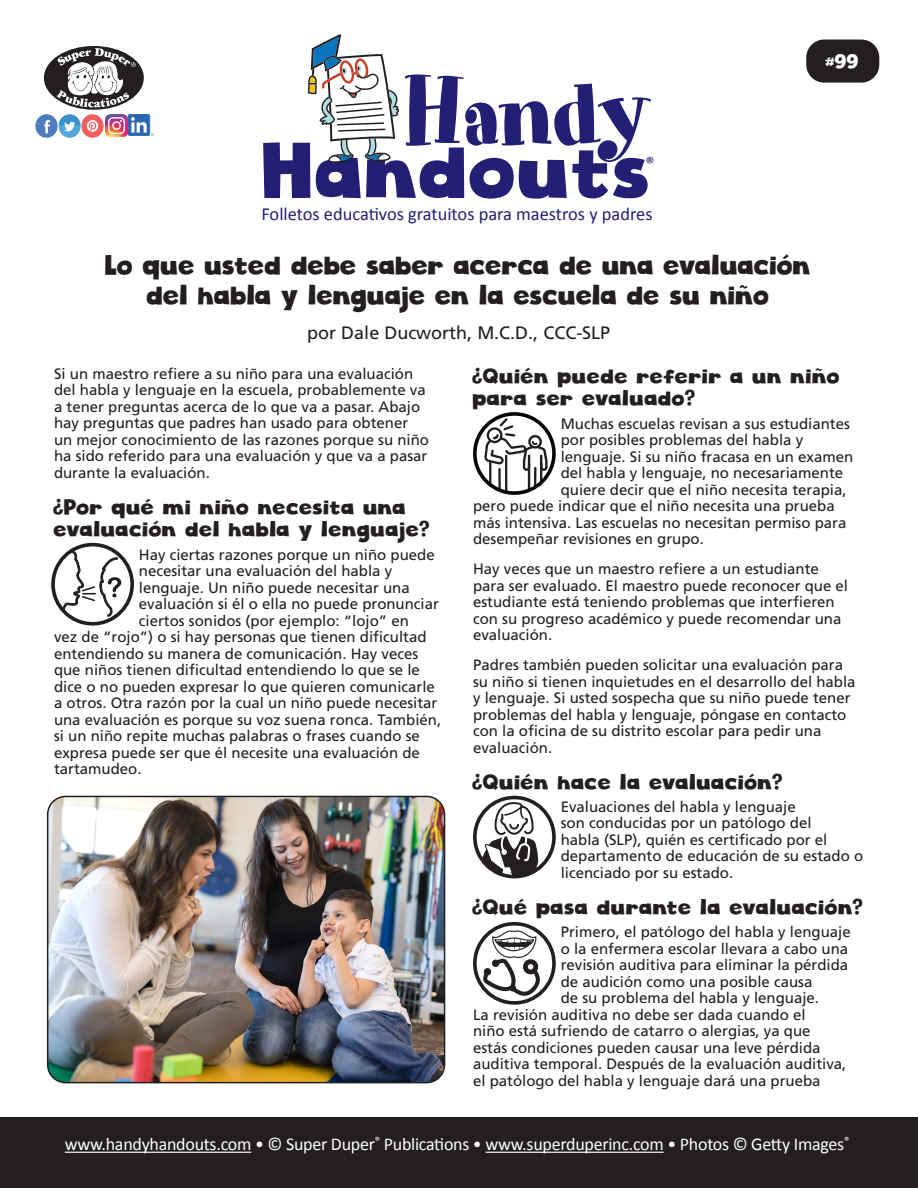
<style>
.page{position:relative;width:918px;height:1188px;background:#fff}
.page>*{position:absolute;margin:0;border:0;box-sizing:border-box;transform-origin:0 0}
.t1{font:93.75px "Art Department JNL";letter-spacing:-.03em;color:#231f75}
.t2{font:76.8px "Cloudy Witha Chanceof Love";color:#231f75}
.HH_Title{font:27px "Cloudy Witha Chanceof Love";letter-spacing:-.02em;color:#231f20;scale:.96 1}
.HH_Text{font:21px/22.5px "Cloudy Witha Chanceof Love";color:#231f20}
.t3{font:19.5px "Cloudy Witha Chanceof Love";color:#fff}
.t4{font:18.45px "Calibri";color:#231f75}
.t5{font:18px "Calibri";letter-spacing:-.015em;color:#fff}
.HH_Author{font:18px "Frutiger";color:#231f20}
.t6{font:18px "Calibri";color:#231f75}
.HH_Text-2{font:15px/16.5px "Frutiger";color:#231f20}
</style>
<div class="page">
<div style="left:806px;top:40px;width:73px;height:43px;background:#231f20;border-radius:18px"></div>
<div style="left:44px;top:46px;width:100px;height:64px;background:#231f20;border-radius:50%"></div>
<svg style="left:56px;top:48px;width:80px;height:60px"></svg>
<img style="left:36px;top:115px;width:68px;height:22px">
<img style="left:106px;top:115px;width:21px;height:21px">
<img style="left:129px;top:115px;width:24px;height:21px">
<div style="left:0;top:1118px;width:918px;height:70px;background:#231f20"></div>
<hr style="left:65px;top:1152px;width:186px;height:1px;background:#fff">
<hr style="left:486px;top:1152px;width:178px;height:1px;background:#fff">
<img style="left:48px;top:797px;width:397px;height:286px">
<div style="left:47px;top:796px;width:398px;height:287px;border:2px solid #231f20;border-radius:18px"></div>
<svg style="left:308px;top:34px;width:91px;height:129px"></svg>
<div style="left:51px;top:543px;width:83px;height:83px;border:4px solid #231f20;border-radius:50%"></div>
<svg style="left:62px;top:549px;width:59px;height:69px"></svg>
<div style="left:473px;top:412px;width:83px;height:83px;border:4px solid #040503;border-radius:50%"></div>
<svg style="left:484px;top:418px;width:64px;height:74px"></svg>
<div style="left:473px;top:922px;width:83px;height:83px;border:4px solid #231f20;border-radius:50%"></div>
<svg style="left:483px;top:928px;width:58px;height:68px"></svg>
<svg style="left:482px;top:800px;width:56px;height:78px"></svg>
<div style="left:473px;top:796px;width:83px;height:82px;border:4px solid #231f20;border-radius:50%"></div>
<p class="t1" style="left:402px;top:57px;width:252px">Handy</p>
<p class="t2" style="left:264px;top:123px;width:391px">Handouts</p>
<p class="t6" style="left:646px;top:150px;width:11px">®</p>
<p class="t4" style="left:261px;top:201px;width:393px">Folletos educativos gratuitos para maestros y padres</p>
<p class="t3" style="left:826px;top:49px;width:35px">#99</p>
<p class="HH_Title" style="left:106px;top:249px;width:737px">Lo que usted debe saber acerca de una evaluación</p>
<p class="HH_Title" style="left:147px;top:279px;width:651px">del habla y lenguaje en la escuela de su niño</p>
<p class="HH_Author" style="left:307px;top:323px;width:305px">por Dale Ducworth, M.C.D., CCC-SLP</p>
<p class="HH_Text-2" style="left:54px;top:365px;width:377px">Si un maestro refiere a su niño para una evaluación del habla y lenguaje en la escuela, probablemente va a tener preguntas acerca de lo que va a pasar. Abajo hay preguntas que padres han usado para obtener un mejor conocimiento de las razones porque su niño ha sido referido para una evaluación y que va a pasar durante la evaluación.</p>
<p class="HH_Text" style="left:54px;top:496px;width:378px">¿Por qué mi niño necesita una evaluación del habla y lenguaje?</p>
<p class="HH_Text-2" style="left:139px;top:546px;width:297px">Hay ciertas razones porque un niño puede</p>
<p class="HH_Text-2" style="left:139px;top:563px;width:255px">necesitar una evaluación del habla y</p>
<p class="HH_Text-2" style="left:139px;top:579px;width:272px">lenguaje. Un niño puede necesitar una</p>
<p class="HH_Text-2" style="left:139px;top:596px;width:302px">evaluación si él o ella no puede pronunciar</p>
<p class="HH_Text-2" style="left:139px;top:612px;width:272px">ciertos sonidos (por ejemplo: “lojo” en</p>
<p class="HH_Text-2" style="left:54px;top:629px;width:374px">vez de “rojo”) o si hay personas que tienen dificultad</p>
<p class="HH_Text-2" style="left:54px;top:645px;width:366px">entendiendo su manera de comunicación. Hay veces</p>
<p class="HH_Text-2" style="left:54px;top:662px;width:367px">que niños tienen dificultad entendiendo lo que se le</p>
<p class="HH_Text-2" style="left:54px;top:678px;width:382px">dice o no pueden expresar lo que quieren comunicarle</p>
<p class="HH_Text-2" style="left:54px;top:695px;width:385px">a otros. Otra razón por la cual un niño puede necesitar</p>
<p class="HH_Text-2" style="left:54px;top:711px;width:389px">una evaluación es porque su voz suena ronca. También,</p>
<p class="HH_Text-2" style="left:54px;top:728px;width:367px">si un niño repite muchas palabras o frases cuando se</p>
<p class="HH_Text-2" style="left:54px;top:744px;width:367px">expresa puede ser que él necesite una evaluación de</p>
<p class="HH_Text-2" style="left:54px;top:761px;width:89px">tartamudeo.</p>
<p class="HH_Text" style="left:473px;top:365px;width:369px">¿Quién puede referir a un niño para ser evaluado?</p>
<p class="HH_Text-2" style="left:561px;top:415px;width:291px">Muchas escuelas revisan a sus estudiantes</p>
<p class="HH_Text-2" style="left:561px;top:432px;width:244px">por posibles problemas del habla y</p>
<p class="HH_Text-2" style="left:561px;top:448px;width:294px">lenguaje. Si su niño fracasa en un examen</p>
<p class="HH_Text-2" style="left:561px;top:465px;width:284px">del habla y lenguaje, no necesariamente</p>
<p class="HH_Text-2" style="left:561px;top:481px;width:287px">quiere decir que el niño necesita terapia,</p>
<p class="HH_Text-2" style="left:473px;top:498px;width:363px">pero puede indicar que el niño necesita una prueba</p>
<p class="HH_Text-2" style="left:473px;top:514px;width:375px">más intensiva. Las escuelas no necesitan permiso para</p>
<p class="HH_Text-2" style="left:473px;top:531px;width:232px">desempeñar revisiones en grupo.</p>
<p class="HH_Text-2" style="left:473px;top:561px;width:377px">Hay veces que un maestro refiere a un estudiante para ser evaluado. El maestro puede reconocer que el estudiante está teniendo problemas que interfieren con su progreso académico y puede recomendar una evaluación.</p>
<p class="HH_Text-2" style="left:473px;top:657px;width:384px">Padres también pueden solicitar una evaluación para su niño si tienen inquietudes en el desarrollo del habla y lenguaje. Si usted sospecha que su niño puede tener problemas del habla y lenguaje, póngase en contacto con la oficina de su distrito escolar para pedir una evaluación.</p>
<p class="HH_Text" style="left:473px;top:771px;width:312px">¿Quién hace la evaluación?</p>
<p class="HH_Text-2" style="left:561px;top:798px;width:304px">Evaluaciones del habla y lenguaje<br>son conducidas por un patólogo del<br>habla (SLP), quién es certificado por el departamento de educación de su estado o licenciado por su estado.</p>
<p class="HH_Text" style="left:473px;top:896px;width:392px">¿Qué pasa durante la evaluación?</p>
<p class="HH_Text-2" style="left:561px;top:924px;width:292px">Primero, el patólogo del habla y lenguaje</p>
<p class="HH_Text-2" style="left:561px;top:940px;width:289px">o la enfermera escolar llevara a cabo una</p>
<p class="HH_Text-2" style="left:561px;top:957px;width:289px">revisión auditiva para eliminar la pérdida</p>
<p class="HH_Text-2" style="left:561px;top:973px;width:253px">de audición como una posible causa</p>
<p class="HH_Text-2" style="left:561px;top:990px;width:260px">de su problema del habla y lenguaje.</p>
<p class="HH_Text-2" style="left:473px;top:1006px;width:334px">La revisión auditiva no debe ser dada cuando el</p>
<p class="HH_Text-2" style="left:473px;top:1023px;width:339px">niño está sufriendo de catarro o alergias, ya que</p>
<p class="HH_Text-2" style="left:473px;top:1039px;width:349px">estás condiciones pueden causar una leve pérdida</p>
<p class="HH_Text-2" style="left:473px;top:1056px;width:375px">auditiva temporal. Después de la evaluación auditiva,</p>
<p class="HH_Text-2" style="left:473px;top:1072px;width:349px">el patólogo del habla y lenguaje dará una prueba</p>
<p class="t5" style="left:65px;top:1132px;width:786px">www.handyhandouts.com • © Super Duper<sup>®</sup> Publications • www.superduperinc.com • Photos © Getty Images<sup>®</sup></p>
</div>
